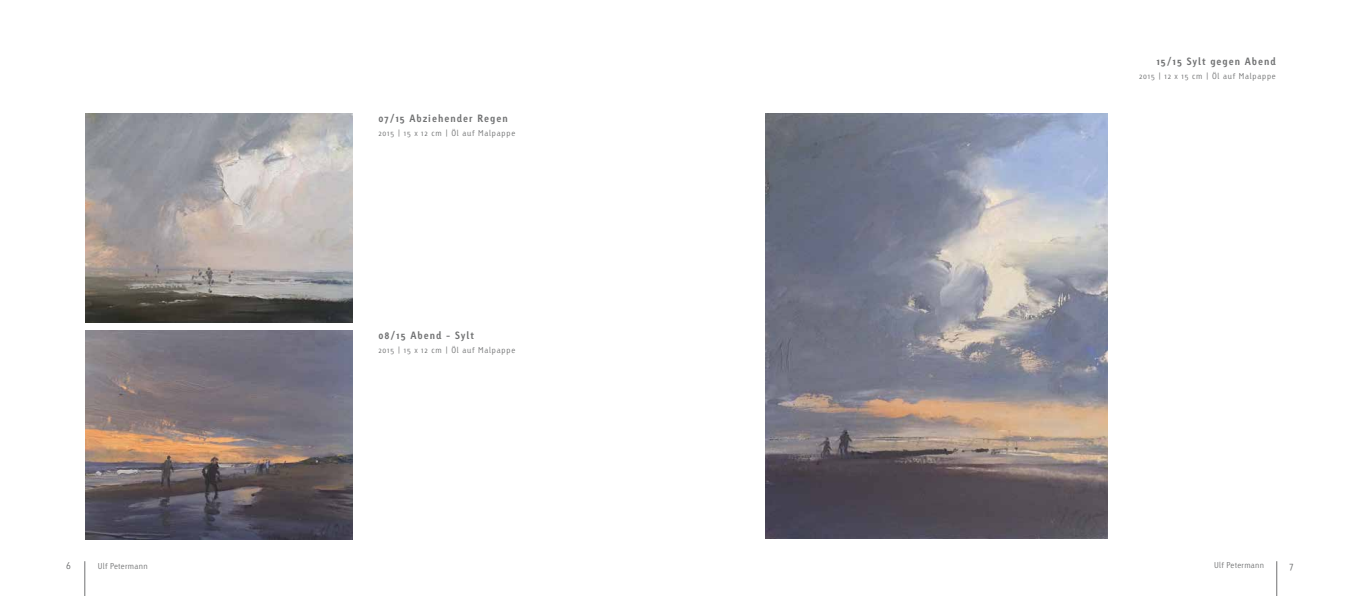
<style>
.page{position:relative;width:1361px;height:596px;background:#fff}
.page>*{position:absolute;margin:0;border:0;box-sizing:border-box;transform-origin:0 0}
.t1{font:700 10px "Linotype Tetria";letter-spacing:.1em;color:#707172}
.t2{font:300 10px "Linotype Tetria";color:#707172}
.t3{font:300 8px "Linotype Tetria";letter-spacing:.1em;color:#707172}
.t4{font:300 8px "Linotype Tetria";letter-spacing:.035em;color:#707172}
</style>
<div class="page">
<hr style="left:85px;top:561px;width:1px;height:34px;background:#707172">
<hr style="left:1276px;top:561px;width:1px;height:34px;background:#707172">
<img style="left:85px;top:114px;width:267px;height:208px">
<img style="left:765px;top:114px;width:342px;height:423px">
<img style="left:85px;top:330px;width:267px;height:209px">
<p class="t1" style="left:378px;top:112px;width:131px">07/15 Abziehender Regen</p>
<p class="t3" style="left:378px;top:128px;width:138px">2015 | 15 x 12 cm | Öl auf Malpappe</p>
<p class="t1" style="left:378px;top:328px;width:97px">08/15 Abend - Sylt</p>
<p class="t3" style="left:378px;top:345px;width:138px">2015 | 15 x 12 cm | Öl auf Malpappe</p>
<p class="t1" style="left:1156px;top:55px;width:121px">15/15 Sylt gegen Abend</p>
<p class="t3" style="left:1139px;top:71px;width:138px">2015 | 12 x 15 cm | Öl auf Malpappe</p>
<p class="t2" style="left:66px;top:559px;width:6px">6</p>
<p class="t4" style="left:98px;top:561px;width:51px">Ulf Petermann</p>
<p class="t4" style="left:1214px;top:559px;width:51px">Ulf Petermann</p>
<p class="t2" style="left:1289px;top:559px;width:5px">7</p>
</div>
